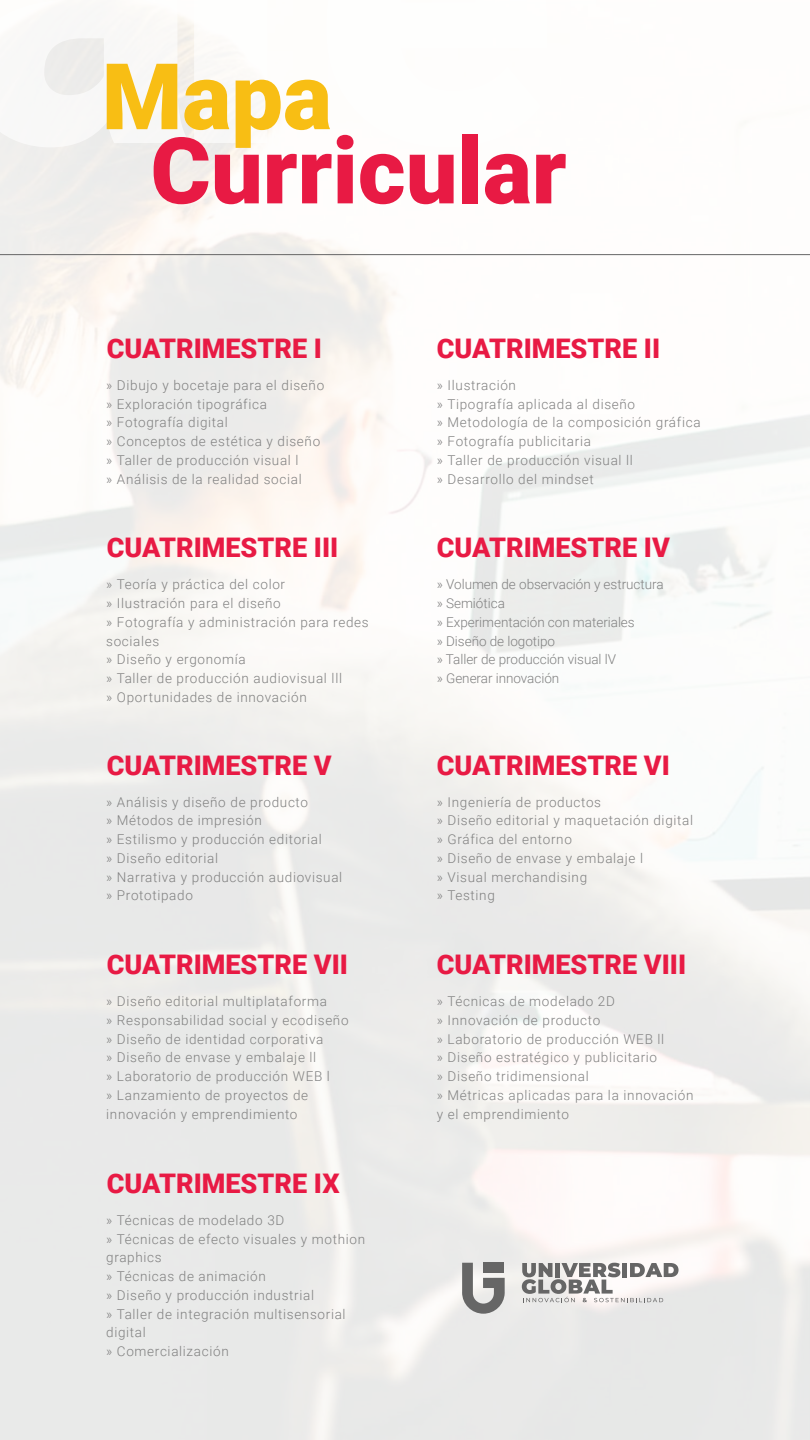
<style>
.page{position:relative;width:810px;height:1440px;background:#fff}
.page>*{position:absolute;margin:0;border:0;box-sizing:border-box;transform-origin:0 0}
.t1{font:900 92.03px "Roboto";color:#e81a44}
.t2{font:900 92.03px "Roboto";color:#f8be14}
.t3{font:900 27px "Roboto";color:#e81a44}
.t4{font:300 13.5px/18.8px "Roboto";letter-spacing:.05em;color:#808080}
.t5{font:300 13.5px/18.8px "Roboto";letter-spacing:-.005em;color:#808080}
</style>
<div class="page">
<img style="left:0;top:20px;width:810px;height:1420px">
<svg style="left:522px;top:1263px;width:157px;height:39px"></svg>
<svg style="left:462px;top:1263px;width:43px;height:51px;background:#9d9c9c"></svg>
<hr style="left:0;top:254px;width:810px;height:1px;background:#666">
<svg style="left:0;top:15px;width:187px;height:132px"></svg>
<svg style="left:194px;top:20px;width:353px;height:127px"></svg>
<h1 class="t2" style="left:102px;top:32px;width:232px">Mapa</h1>
<h1 class="t1" style="left:151px;top:106px;width:418px">Curricular</h1>
<h2 class="t3" style="left:107px;top:329px;width:217px">CUATRIMESTRE I</h2>
<p class="t4" style="left:106px;top:375px;width:220px">» Dibujo y bocetaje para el diseño » Exploración tipográfica<br>» Fotografía digital<br>» Conceptos de estética y diseño » Taller de producción visual l<br>» Análisis de la realidad social</p>
<p class="t4" style="left:437px;top:375px;width:265px">» Ilustración<br>» Tipografía aplicada al diseño<br>» Metodología de la composición gráfica » Fotografía publicitaria<br>» Taller de producción visual ll<br>» Desarrollo del mindset</p>
<h2 class="t3" style="left:437px;top:329px;width:225px">CUATRIMESTRE II</h2>
<h2 class="t3" style="left:107px;top:529px;width:233px">CUATRIMESTRE III</h2>
<p class="t4" style="left:106px;top:575px;width:264px">» Teoría y práctica del color<br>» Ilustración para el diseño<br>» Fotografía y administración para redes sociales<br>» Diseño y ergonomía<br>» Taller de producción audiovisual lll<br>» Oportunidades de innovación</p>
<p class="t5" style="left:437px;top:575px;width:228px">» Volumen de observación y estructura » Semiótica<br>» Experimentación con materiales<br>» Diseño de logotipo<br>» Taller de producción visual lV<br>» Generar innovación</p>
<h2 class="t3" style="left:437px;top:529px;width:235px">CUATRIMESTRE IV</h2>
<h2 class="t3" style="left:107px;top:746px;width:226px">CUATRIMESTRE V</h2>
<p class="t4" style="left:106px;top:792px;width:238px">» Análisis y diseño de producto<br>» Métodos de impresión<br>» Estilismo y producción editorial<br>» Diseño editorial<br>» Narrativa y producción audiovisual » Prototipado</p>
<p class="t4" style="left:437px;top:792px;width:258px">» Ingeniería de productos<br>» Diseño editorial y maquetación digital » Gráfica del entorno<br>» Diseño de envase y embalaje l<br>» Visual merchandising<br>» Testing</p>
<h2 class="t3" style="left:437px;top:746px;width:235px">CUATRIMESTRE VI</h2>
<h2 class="t3" style="left:107px;top:945px;width:243px">CUATRIMESTRE VII</h2>
<p class="t4" style="left:106px;top:991px;width:244px">» Diseño editorial multiplataforma<br>» Responsabilidad social y ecodiseño » Diseño de identidad corporativa<br>» Diseño de envase y embalaje ll<br>» Laboratorio de producción WEB l<br>» Lanzamiento de proyectos de innovación y emprendimiento</p>
<p class="t4" style="left:437px;top:991px;width:258px">» Técnicas de modelado 2D<br>» Innovación de producto<br>» Laboratorio de producción WEB ll<br>» Diseño estratégico y publicitario<br>» Diseño tridimensional<br>» Métricas aplicadas para la innovación y el emprendimiento</p>
<h2 class="t3" style="left:437px;top:945px;width:251px">CUATRIMESTRE VIII</h2>
<h2 class="t3" style="left:107px;top:1164px;width:234px">CUATRIMESTRE IX</h2>
<p class="t4" style="left:106px;top:1210px;width:260px">» Técnicas de modelado 3D<br>» Técnicas de efecto visuales y mothion graphics<br>» Técnicas de animación<br>» Diseño y producción industrial<br>» Taller de integración multisensorial digital<br>» Comercialización</p>
</div>
